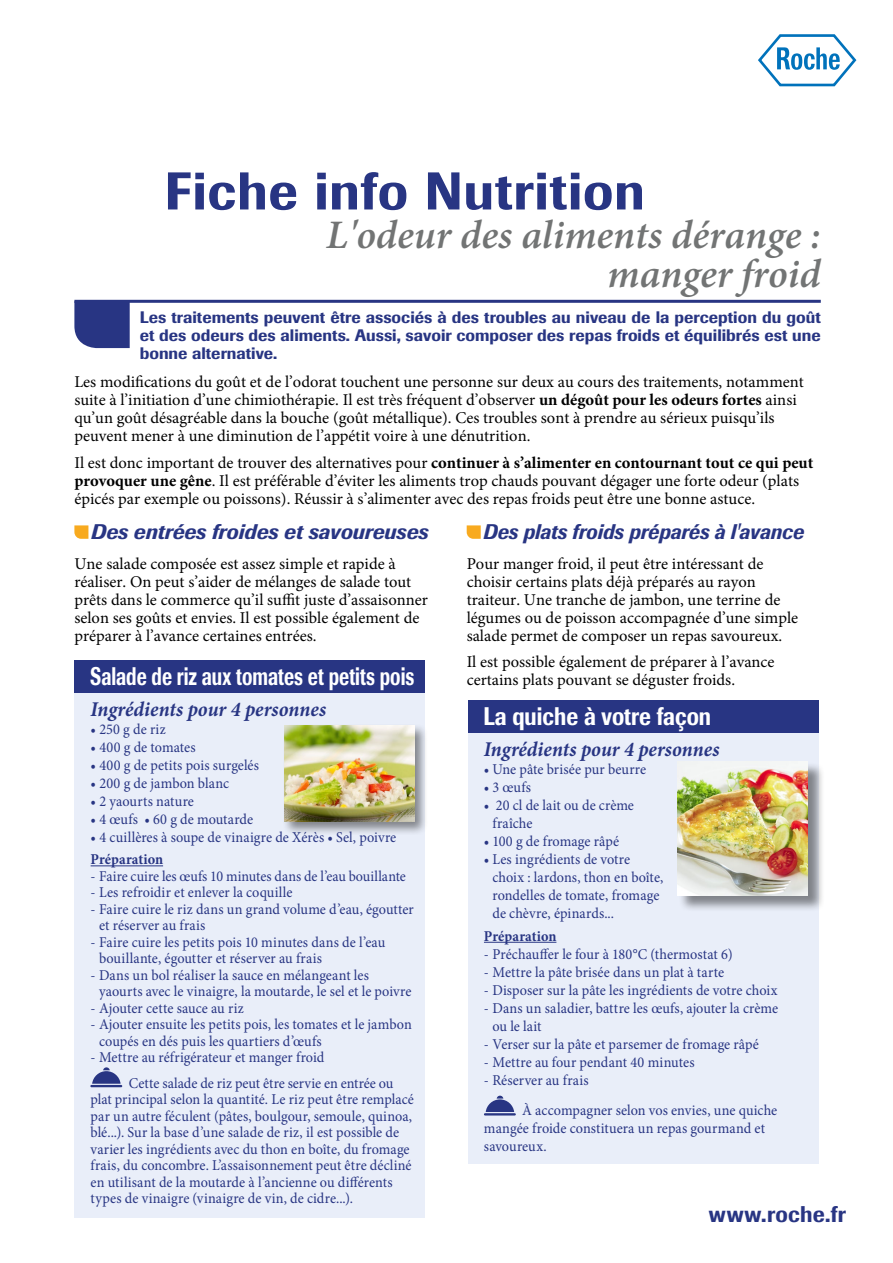
<style>
.page{position:relative;width:893px;height:1263px;background:#fff}
.page>*{position:absolute;margin:0;border:0;box-sizing:border-box;transform-origin:0 0}
.t1{font:500 52.5px "Imago";letter-spacing:.015em;color:#283583}
.t2{font:italic 600 40.5px/39px "Minion Pro";color:#727474;text-align:right}
.t3{font:500 25.2px "Imago";color:#fff;scale:.71 1}
.t4{font:500 25.2px "Imago";color:#fff;scale:.83 1}
.t5{font:500 22.5px "Imago";letter-spacing:.015em;color:#283583;scale:.95 1}
.t6{font:italic 700 21px "Minion Pro";color:#283583;scale:.95 1}
.t7{font:italic 500 21px "Imago";color:#283583;scale:.94 1}
.t8{font:italic 500 21px "Imago";color:#283583}
.t9{font:16.5px/18px "Minion Pro";color:#000}
.t10{font:500 16.5px/18px "Imago";color:#283583;text-align:justify}
.t11{font:15px/16.5px "Minion Pro";color:#283583;scale:.95 1}
.t12{font:700 15px "Minion Pro";letter-spacing:.005em;color:#283583;scale:.95 1}
.s1{font-weight:700}
</style>
<div class="page">
<svg style="left:74px;top:303px;width:56px;height:45px;background:#323f89"></svg>
<hr style="left:74px;top:300px;width:747px;height:3px;background:#283583">
<svg style="left:758px;top:34px;width:98px;height:52px"></svg>
<div style="left:74px;top:674px;width:351px;height:543px;background:#e9eef9"></div>
<div style="left:74px;top:660px;width:351px;height:32px;background:#283583"></div>
<hr style="left:91px;top:865px;width:72px;height:1px;background:#283583">
<svg style="left:74px;top:525px;width:14px;height:14px"></svg>
<svg style="left:467px;top:525px;width:14px;height:14px"></svg>
<div style="left:282px;top:724px;width:147px;height:112px;background:#000;opacity:.45"></div>
<img style="left:285px;top:726px;width:129px;height:95px">
<svg style="left:90px;top:1067px;width:32px;height:20px"></svg>
<div style="left:468px;top:714px;width:351px;height:450px;background:#e9eef9"></div>
<div style="left:468px;top:700px;width:351px;height:33px;background:#283583"></div>
<hr style="left:484px;top:942px;width:72px;height:1px;background:#283583">
<div style="left:679px;top:762px;width:146px;height:150px;background:#000;opacity:.45"></div>
<img style="left:678px;top:761px;width:130px;height:134px">
<svg style="left:484px;top:1096px;width:32px;height:20px"></svg>
<h1 class="t1" style="left:165px;top:157px;width:482px">Fiche info Nutrition</h1>
<h2 class="t2" style="left:326px;top:216px;width:496px">L'odeur des aliments dérange : manger froid</h2>
<p class="t10" style="left:140px;top:308px;width:683px">Les traitements peuvent être associés à des troubles au niveau de la perception du goût et des odeurs des aliments. Aussi, savoir composer des repas froids et équilibrés est une bonne alternative.</p>
<p class="t9" style="left:74px;top:373px;width:731px">Les modifications du goût et de l’odorat touchent une personne sur deux au cours des traitements, notamment suite à l’initiation d’une chimiothérapie. Il est très fréquent d’observer <span class="s1">un dégoût pour les odeurs fortes</span> ainsi qu’un goût désagréable dans la bouche (goût métallique). Ces troubles sont à prendre au sérieux puisqu’ils peuvent mener à une diminution de l’appétit voire à une dénutrition.</p>
<p class="t9" style="left:74px;top:454px;width:740px">Il est donc important de trouver des alternatives pour <span class="s1">continuer à s’alimenter en contournant tout ce qui peut provoquer une gêne</span>. Il est préférable d’éviter les aliments trop chauds pouvant dégager une forte odeur (plats épicés par exemple ou poissons). Réussir à s’alimenter avec des repas froids peut être une bonne astuce.</p>
<h3 class="t8" style="left:91px;top:518px;width:339px">Des entrées froides et savoureuses</h3>
<p class="t9" style="left:74px;top:555px;width:355px">Une salade composée est assez simple et rapide à réaliser. On peut s’aider de mélanges de salade tout prêts dans le commerce qu’il suffit juste d’assaisonner selon ses goûts et envies. Il est possible également de préparer à l’avance certaines entrées.</p>
<h3 class="t3" style="left:90px;top:659px;width:458px">Salade de riz aux tomates et petits pois</h3>
<h3 class="t6" style="left:91px;top:694px;width:249px">Ingrédients pour 4 personnes</h3>
<p class="t11" style="left:91px;top:721px;width:81px">• 250 g de riz</p>
<p class="t11" style="left:91px;top:739px;width:112px">• 400 g de tomates</p>
<p class="t11" style="left:91px;top:757px;width:179px">• 400 g de petits pois surgelés</p>
<p class="t11" style="left:91px;top:775px;width:147px">• 200 g de jambon blanc</p>
<p class="t11" style="left:91px;top:793px;width:110px">• 2 yaourts nature</p>
<p class="t11" style="left:91px;top:811px;width:173px">• 4 œufs • 60 g de moutarde</p>
<p class="t11" style="left:91px;top:829px;width:323px">• 4 cuillères à soupe de vinaigre de Xérès • Sel, poivre</p>
<p class="t12" style="left:91px;top:849px;width:78px">Préparation</p>
<p class="t11" style="left:91px;top:868px;width:333px">- Faire cuire les œufs 10 minutes dans de l’eau bouillante</p>
<p class="t11" style="left:91px;top:884px;width:214px">- Les refroidir et enlever la coquille</p>
<p class="t11" style="left:99px;top:901px;width:333px;text-indent:-9px">- Faire cuire le riz dans un grand volume d’eau, égoutter et réserver au frais</p>
<p class="t11" style="left:99px;top:934px;width:303px;text-indent:-9px">- Faire cuire les petits pois 10 minutes dans de l’eau bouillante, égoutter et réserver au frais</p>
<p class="t11" style="left:99px;top:967px;width:330px;text-indent:-9px">- Dans un bol réaliser la sauce en mélangeant les yaourts avec le vinaigre, la moutarde, le sel et le poivre</p>
<p class="t11" style="left:91px;top:1000px;width:163px">- Ajouter cette sauce au riz</p>
<p class="t11" style="left:99px;top:1016px;width:331px;text-indent:-9px">- Ajouter ensuite les petits pois, les tomates et le jambon coupés en dés puis les quartiers d’œufs</p>
<p class="t11" style="left:129px;top:1045px;width:280px;line-height:25.5px;text-indent:-38px">- Mettre au réfrigérateur et manger froid<br>Cette salade de riz peut être servie en entrée ou</p>
<p class="t11" style="left:91px;top:1091px;width:342px">plat principal selon la quantité. Le riz peut être remplacé par un autre féculent (pâtes, boulgour, semoule, quinoa, blé...). Sur la base d’une salade de riz, il est possible de varier les ingrédients avec du thon en boîte, du fromage frais, du concombre. L’assaisonnement peut être décliné en utilisant de la moutarde à l’ancienne ou différents types de vinaigre (vinaigre de vin, de cidre...).</p>
<h3 class="t7" style="left:484px;top:518px;width:343px">Des plats froids préparés à l'avance</h3>
<p class="t9" style="left:467px;top:555px;width:333px">Pour manger froid, il peut être intéressant de choisir certains plats déjà préparés au rayon traiteur. Une tranche de jambon, une terrine de légumes ou de poisson accompagnée d’une simple salade permet de composer un repas savoureux.</p>
<p class="t9" style="left:467px;top:653px;width:309px">Il est possible également de préparer à l’avance certains plats pouvant se déguster froids.</p>
<h3 class="t4" style="left:483px;top:700px;width:276px">La quiche à votre façon</h3>
<h3 class="t6" style="left:484px;top:734px;width:249px">Ingrédients pour 4 personnes</h3>
<p class="t11" style="left:484px;top:761px;width:172px">• Une pâte brisée pur beurre</p>
<p class="t11" style="left:484px;top:779px;width:51px">• 3 œufs</p>
<p class="t11" style="left:492px;top:796px;width:151px;line-height:18px;text-indent:-9px">• 20 cl de lait ou de crème fraîche</p>
<p class="t11" style="left:484px;top:833px;width:144px">• 100 g de fromage râpé</p>
<p class="t11" style="left:492px;top:850px;width:181px;line-height:18px;text-indent:-9px">• Les ingrédients de votre choix : lardons, thon en boîte, rondelles de tomate, fromage de chèvre, épinards...</p>
<p class="t12" style="left:484px;top:925px;width:78px">Préparation</p>
<p class="t11" style="left:484px;top:946px;width:263px">- Préchauffer le four à 180°C (thermostat 6)</p>
<p class="t11" style="left:484px;top:964px;width:254px">- Mettre la pâte brisée dans un plat à tarte</p>
<p class="t11" style="left:484px;top:982px;width:310px">- Disposer sur la pâte les ingrédients de votre choix</p>
<p class="t11" style="left:492px;top:999px;width:302px;line-height:18px;text-indent:-9px">- Dans un saladier, battre les œufs, ajouter la crème ou le lait</p>
<p class="t11" style="left:484px;top:1036px;width:291px">- Verser sur la pâte et parsemer de fromage râpé</p>
<p class="t11" style="left:484px;top:1054px;width:223px">- Mettre au four pendant 40 minutes</p>
<p class="t11" style="left:522px;top:1065px;width:270px;line-height:30px;text-indent:-38px">- Réserver au frais<br>À accompagner selon vos envies, une quiche</p>
<p class="t11" style="left:484px;top:1119px;width:297px;line-height:18px">mangée froide constituera un repas gourmand et savoureux.</p>
<h3 class="t5" style="left:709px;top:1199px;width:146px">www.roche.fr</h3>
</div>
